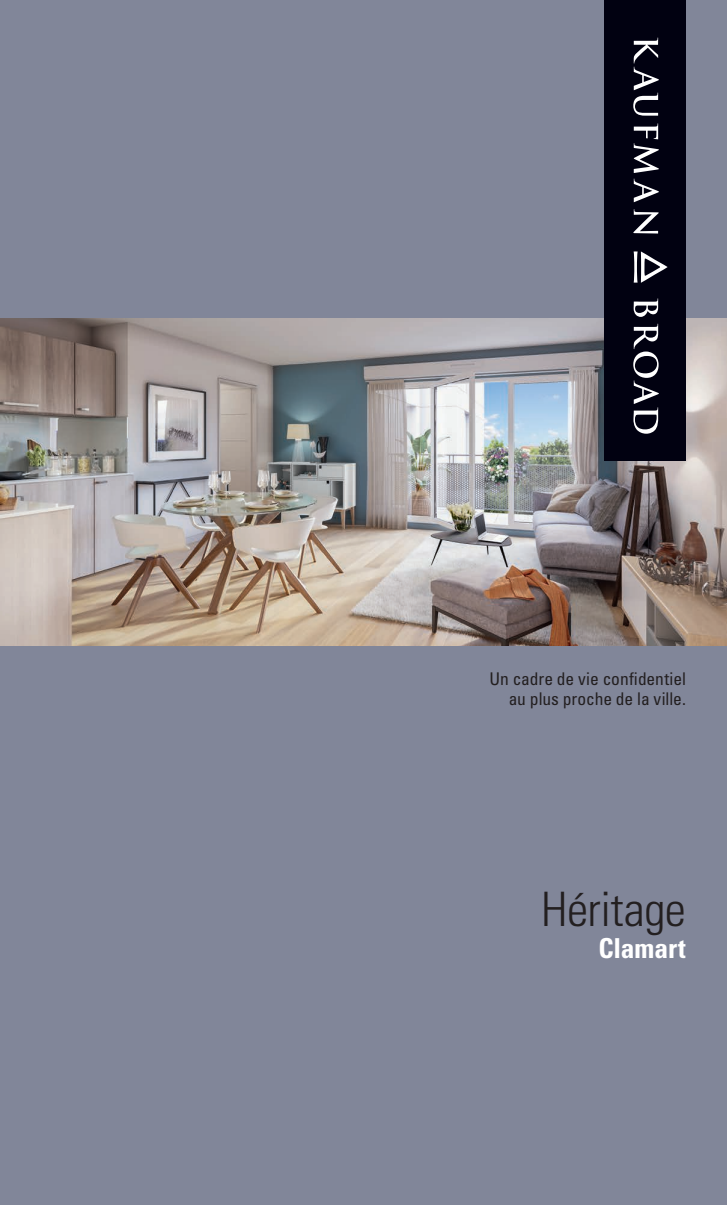
<style>
.page{position:relative;width:727px;height:1205px;background:#fff}
.page>*{position:absolute;margin:0;border:0;box-sizing:border-box;transform-origin:0 0}
.t1{font:300 condensed 47.5px "Univers LT Std";letter-spacing:-.01em;color:#231f20}
.t2{font:700 condensed 27.5px "Univers LT Std";color:#fff}
.t3{font:condensed 17.5px/20px "Univers LT Std";letter-spacing:-.005em;color:#231f20;text-align:right}
</style>
<div class="page">
<div style="left:0;top:0;width:726px;height:1205px;background:#818699"></div>
<img style="left:0;top:319px;width:726px;height:326px">
<div style="left:604px;top:0;width:82px;height:461px;background:#010111"></div>
<svg style="left:633px;top:179px;width:25px;height:23px"></svg>
<svg style="left:633px;top:38px;width:25px;height:78px"></svg>
<svg style="left:633px;top:123px;width:25px;height:50px"></svg>
<svg style="left:633px;top:209px;width:25px;height:24px"></svg>
<svg style="left:633px;top:298px;width:25px;height:19px"></svg>
<svg style="left:633px;top:324px;width:25px;height:110px"></svg>
<svg style="left:633px;top:251px;width:34px;height:32px"></svg>
<p class="t3" style="left:489px;top:668px;width:198px">Un cadre de vie confidentiel au plus proche de la ville.</p>
<h1 class="t1" style="left:541px;top:880px;width:146px">Héritage</h1>
<h2 class="t2" style="left:598px;top:932px;width:89px">Clamart</h2>
</div>
